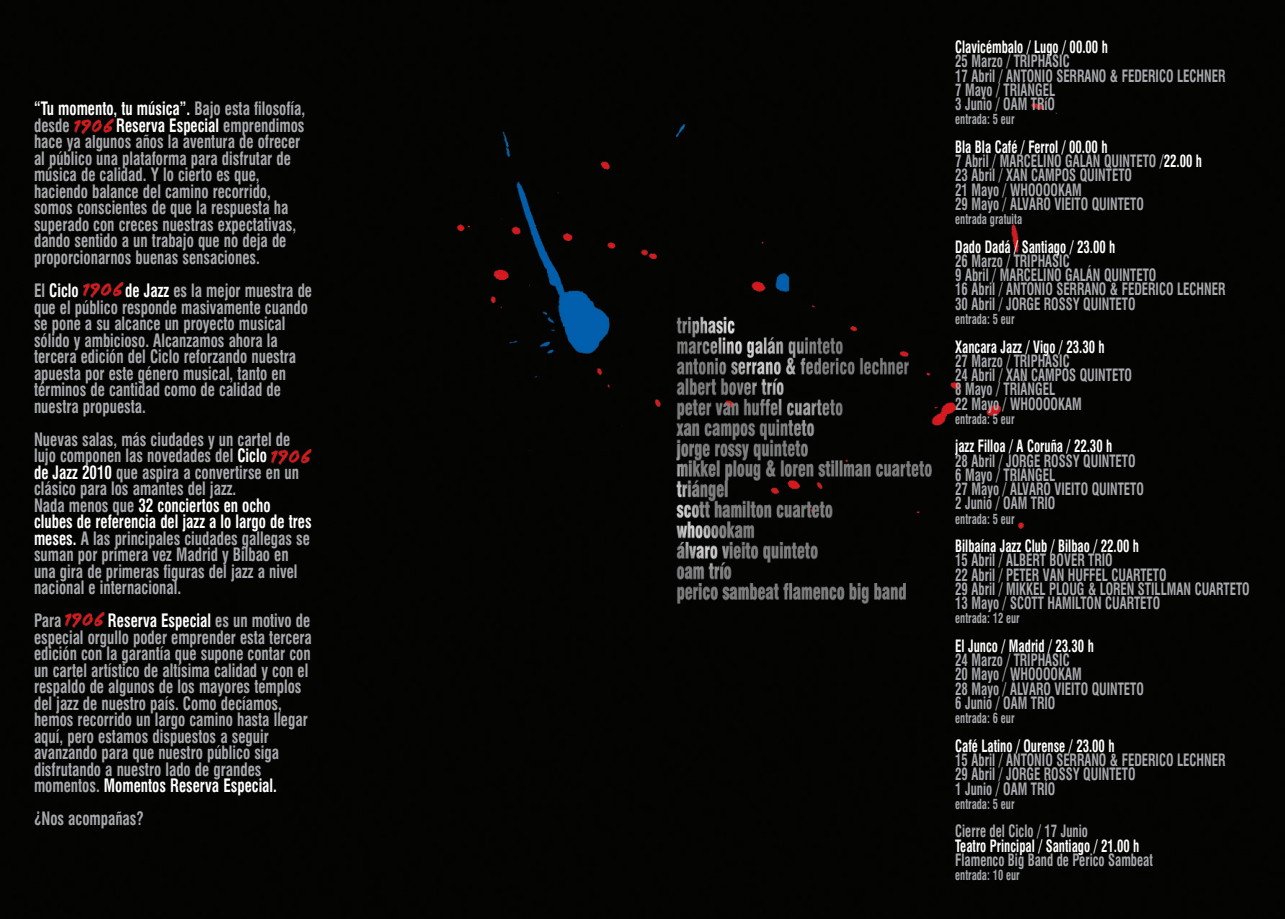
<style>
.page{position:relative;width:1285px;height:919px;background:#fff}
.page>*{position:absolute;margin:0;border:0;box-sizing:border-box;transform-origin:0 0}
.t1{font:700 condensed 18px/16.5px "Swiss 721 BT";color:#a8a9ad;scale:.83 1}
.t2{font:700 condensed 16.65px/14.2px "Swiss 721 BT";color:#a8a9ad;scale:.77 1}
.t3{font:700 condensed 16.65px "Swiss 721 BT";color:#fff;scale:.77 1}
.t4{font:700 condensed 13.65px "Swiss 721 BT";color:#a8a9ad;scale:.77 1}
.s1{color:#fff}
.s2{color:#d7171f}
</style>
<div class="page">
<div style="left:0;top:0;width:1284px;height:918px;background:#040403"></div>
<img style="left:72px;top:118px;width:42px;height:17px">
<img style="left:83px;top:279px;width:41px;height:20px">
<img style="left:271px;top:446px;width:40px;height:19px">
<img style="left:65px;top:609px;width:40px;height:20px">
<p class="t1" style="left:34px;top:101px;width:328px"><span class="s1">“Tu momento, tu música”.</span> Bajo esta filosofía, desde <span class="s2">1906</span> <span class="s1">Reserva Especial</span> emprendimos hace ya algunos años la aventura de ofrecer al público una plataforma para disfrutar de música de calidad. Y lo cierto es que, haciendo balance del camino recorrido, somos conscientes de que la respuesta ha superado con creces nuestras expectativas, dando sentido a un trabajo que no deja de proporcionarnos buenas sensaciones.</p>
<p class="t1" style="left:34px;top:282px;width:336px">El <span class="s1">Ciclo</span> <span class="s2">1906</span> <span class="s1">de Jazz</span> es la mejor muestra de que el público responde masivamente cuando se pone a su alcance un proyecto musical sólido y ambicioso. Alcanzamos ahora la tercera edición del Ciclo reforzando nuestra apuesta por este género musical, tanto en términos de cantidad como de calidad de nuestra propuesta.</p>
<p class="t1" style="left:34px;top:431px;width:336px">Nuevas salas, más ciudades y un cartel de lujo componen las novedades del <span class="s1">Ciclo 1906 de Jazz 2010</span> que aspira a convertirse en un clásico para los amantes del jazz.<br>Nada menos que <span class="s1">32 conciertos en ocho clubes de referencia del jazz a lo largo de tres meses.</span> A las principales ciudades gallegas se suman por primera vez Madrid y Bilbao en una gira de primeras figuras del jazz a nivel nacional e internacional.</p>
<p class="t1" style="left:34px;top:612px;width:336px">Para <span class="s1">1906 Reserva Especial</span> es un motivo de especial orgullo poder emprender esta tercera edición con la garantía que supone contar con un cartel artístico de altísima calidad y con el respaldo de algunos de los mayores templos del jazz de nuestro país. Como decíamos, hemos recorrido un largo camino hasta llegar aquí, pero estamos dispuestos a seguir avanzando para que nuestro público siga disfrutando a nuestro lado de grandes momentos. <span class="s1">Momentos Reserva Especial.</span></p>
<p class="t1" style="left:34px;top:810px;width:134px">¿Nos acompañas?</p>
<p class="t3" style="left:955px;top:38px;width:200px">Clavicémbalo / Lugo / 00.00 h</p>
<p class="t2" style="left:955px;top:54px;width:352px">25 Marzo / TRIPHASIC<br>17 Abril / ANTONIO SERRANO &amp; FEDERICO LECHNER<br>7 Mayo / TRIÁNGEL<br>3 Junio / OAM TRíO</p>
<p class="t4" style="left:955px;top:112px;width:79px">entrada: 5 eur</p>
<p class="t2" style="left:955px;top:140px;width:322px"><span class="s1">Bla Bla Café / Ferrol / 00.00 h<br></span>7 Abril / MARCELINO GALÁN QUINTETO /<span class="s1">22.00 h<br></span>23 Abril / XAN CAMPOS QUINTETO<br>21 Mayo / WHOOOOKAM<br>29 Mayo / ÁLVARO VIEITO QUINTETO</p>
<p class="t4" style="left:955px;top:211px;width:88px">entrada gratuita</p>
<p class="t3" style="left:955px;top:237px;width:209px">Dado Dadá / Santiago / 23.00 h</p>
<p class="t2" style="left:955px;top:254px;width:352px">26 Marzo / TRIPHASIC<br>9 Abril / MARCELINO GALÁN QUINTETO<br>16 Abril / ANTONIO SERRANO &amp; FEDERICO LECHNER<br>30 Abril / JORGE ROSSY QUINTETO</p>
<p class="t4" style="left:955px;top:311px;width:79px">entrada: 5 eur</p>
<p class="t3" style="left:955px;top:337px;width:196px">Xancara Jazz / Vigo / 23.30 h</p>
<p class="t2" style="left:955px;top:354px;width:231px">27 Marzo / TRIPHASIC<br>24 Abril / XAN CAMPOS QUINTETO<br>8 Mayo / TRIÁNGEL<br>22 Mayo / WHOOOOKAM</p>
<p class="t4" style="left:955px;top:411px;width:79px">entrada: 5 eur</p>
<p class="t3" style="left:955px;top:437px;width:205px">jazz Filloa / A Coruña / 22.30 h</p>
<p class="t2" style="left:955px;top:453px;width:246px">28 Abril / JORGE ROSSY QUINTETO<br>6 Mayo / TRIÁNGEL<br>27 Mayo / ÁLVARO VIEITO QUINTETO<br>2 Junio / OAM TRÍO</p>
<p class="t4" style="left:955px;top:511px;width:79px">entrada: 5 eur</p>
<p class="t3" style="left:955px;top:536px;width:240px">Bilbaína Jazz Club / Bilbao / 22.00 h</p>
<p class="t2" style="left:955px;top:553px;width:384px">15 Abril / ALBERT BOVER TRÍO<br>22 Abril / PETER VAN HUFFEL CUARTETO<br>29 Abril / MIKKEL PLOUG &amp; LOREN STILLMAN CUARTETO 13 Mayo / SCOTT HAMILTON CUARTETO</p>
<p class="t4" style="left:955px;top:610px;width:85px">entrada: 12 eur</p>
<p class="t3" style="left:955px;top:636px;width:182px">El Junco / Madrid / 23.30 h</p>
<p class="t2" style="left:955px;top:653px;width:246px">24 Marzo / TRIPHASIC<br>20 Mayo / WHOOOOKAM<br>28 Mayo / ÁLVARO VIEITO QUINTETO<br>6 Junio / OAM TRÍO</p>
<p class="t4" style="left:955px;top:710px;width:79px">entrada: 6 eur</p>
<p class="t3" style="left:955px;top:736px;width:208px">Café Latino / Ourense / 23.00 h</p>
<p class="t2" style="left:955px;top:753px;width:352px">15 Abril / ANTONIO SERRANO &amp; FEDERICO LECHNER<br>29 Abril / JORGE ROSSY QUINTETO<br>1 Junio / OAM TRÍO</p>
<p class="t4" style="left:955px;top:796px;width:79px">entrada: 5 eur</p>
<p class="t2" style="left:955px;top:824px;width:174px">Cierre del Ciclo / 17 Junio</p>
<p class="t3" style="left:955px;top:836px;width:241px">Teatro Principal / Santiago / 21.00 h</p>
<p class="t2" style="left:955px;top:852px;width:258px">Flamenco Big Band de Perico Sambeat</p>
<p class="t4" style="left:955px;top:867px;width:85px">entrada: 10 eur</p>
</div>
